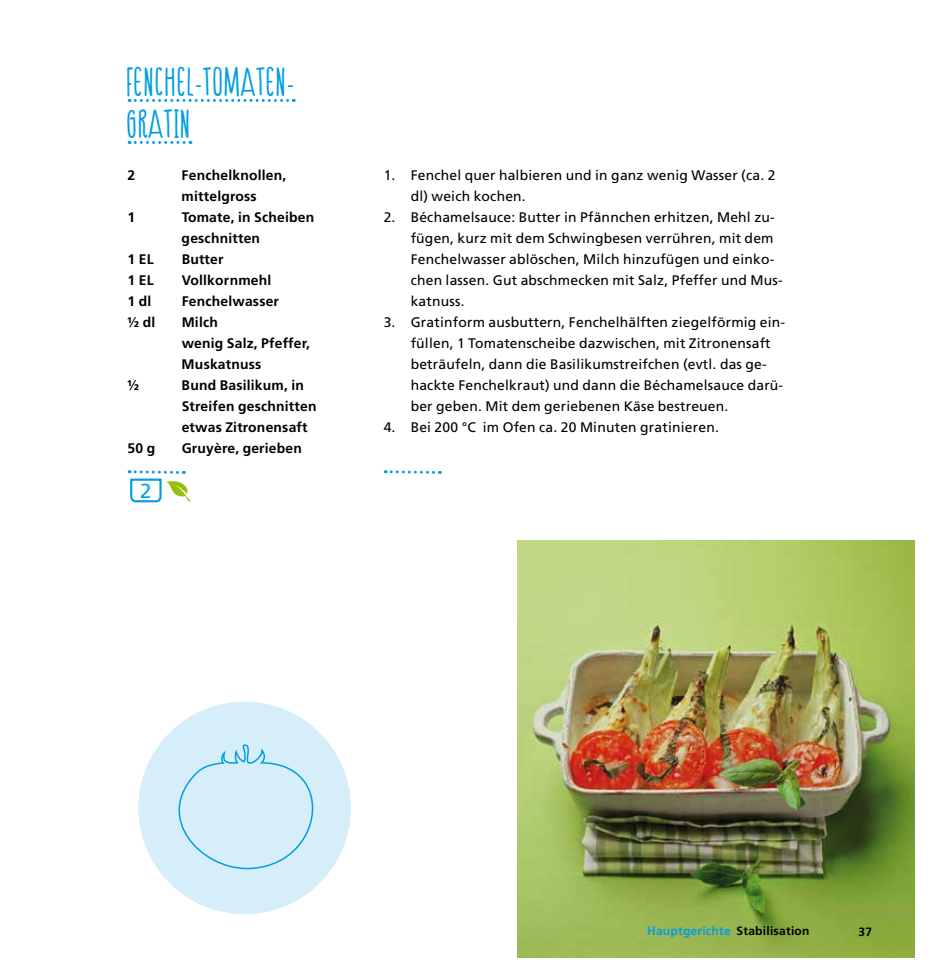
<style>
.page{position:relative;width:936px;height:978px;background:#fff}
.page>*{position:absolute;margin:0;border:0;box-sizing:border-box;transform-origin:0 0}
.t1{font:36px/42px "HAPPYCLOUD Heavy";letter-spacing:.02em;color:#009ee1}
.t2{font:20.4px "Frutiger LT";color:#009ee1}
.t3{font:13.8px/21px "Frutiger LT";letter-spacing:.015em;color:#000}
.t4{font:700 13.8px/21px "Frutiger LT";letter-spacing:.015em;color:#000}
.t5{font:700 12px "Frutiger LT";letter-spacing:.02em;color:#000}
.t6{font:700 12px "Frutiger LT";letter-spacing:.02em;color:#009ee1}
</style>
<div class="page">
<div style="left:138px;top:702px;width:213px;height:212px;background:#d5eefa;border-radius:50%"></div>
<img style="left:517px;top:541px;width:397px;height:416px">
<svg style="left:129px;top:99px;width:165px;height:3px"></svg>
<svg style="left:129px;top:141px;width:62px;height:3px"></svg>
<svg style="left:129px;top:470px;width:62px;height:33px"></svg>
<svg style="left:385px;top:470px;width:55px;height:4px"></svg>
<svg style="left:153px;top:742px;width:186px;height:128px"></svg>
<h1 class="t1" style="left:128px;top:63px;width:168px">FENCHEL-TOMATEN-<br>GRATIN</h1>
<p class="t4" style="left:128px;top:165px;width:9px">2</p>
<p class="t4" style="left:182px;top:165px;width:106px">Fenchelknollen, mittelgross</p>
<p class="t4" style="left:128px;top:207px;width:9px">1</p>
<p class="t4" style="left:182px;top:207px;width:134px">Tomate, in Scheiben geschnitten</p>
<p class="t4" style="left:128px;top:249px;width:28px">1 EL</p>
<p class="t4" style="left:182px;top:249px;width:43px">Butter</p>
<p class="t4" style="left:128px;top:270px;width:28px">1 EL</p>
<p class="t4" style="left:182px;top:270px;width:91px">Vollkornmehl</p>
<p class="t4" style="left:128px;top:291px;width:25px">1 dl</p>
<p class="t4" style="left:182px;top:291px;width:99px">Fenchelwasser</p>
<p class="t4" style="left:128px;top:312px;width:29px">½ dl</p>
<p class="t4" style="left:182px;top:312px;width:130px">Milch<br>wenig Salz, Pfeffer,<br>Muskatnuss</p>
<p class="t4" style="left:128px;top:375px;width:13px">½</p>
<p class="t4" style="left:182px;top:375px;width:136px">Bund Basilikum, in<br>Streifen geschnitten etwas Zitronensaft</p>
<p class="t4" style="left:128px;top:438px;width:29px">50 g</p>
<p class="t4" style="left:182px;top:438px;width:122px">Gruyère, gerieben</p>
<h2 class="t2" style="left:140px;top:480px;width:13px">2</h2>
<p class="t3" style="left:410px;top:165px;width:366px;text-indent:-27px">1. Fenchel quer halbieren und in ganz wenig Wasser (ca. 2 dl) weich kochen.</p>
<p class="t3" style="left:410px;top:207px;width:373px;text-indent:-27px">2. Béchamelsauce: Butter in Pfännchen erhitzen, Mehl zu&shy;fügen, kurz mit dem Schwingbesen verrühren, mit dem Fenchelwasser ablöschen, Milch hinzufügen und einko&shy;chen lassen. Gut abschmecken mit Salz, Pfeffer und Mus&shy;katnuss.</p>
<p class="t3" style="left:410px;top:312px;width:376px;text-indent:-27px">3. Gratinform ausbuttern, Fenchelhälften ziegelförmig ein&shy;füllen, 1 Tomatenscheibe dazwischen, mit Zitronensaft beträufeln, dann die Basilikumstreifchen (evtl. das ge&shy;hackte Fenchelkraut) und dann die Béchamelsauce darü&shy;ber geben. Mit dem geriebenen Käse bestreuen.</p>
<p class="t3" style="left:383px;top:417px;width:337px">4. Bei 200 °C im Ofen ca. 20 Minuten gratinieren.</p>
<p class="t5" style="left:736px;top:925px;width:74px">Stabilisation</p>
<p class="t5" style="left:858px;top:925px;width:15px">37</p>
<p class="t6" style="left:647px;top:925px;width:85px">Hauptgerichte</p>
</div>
